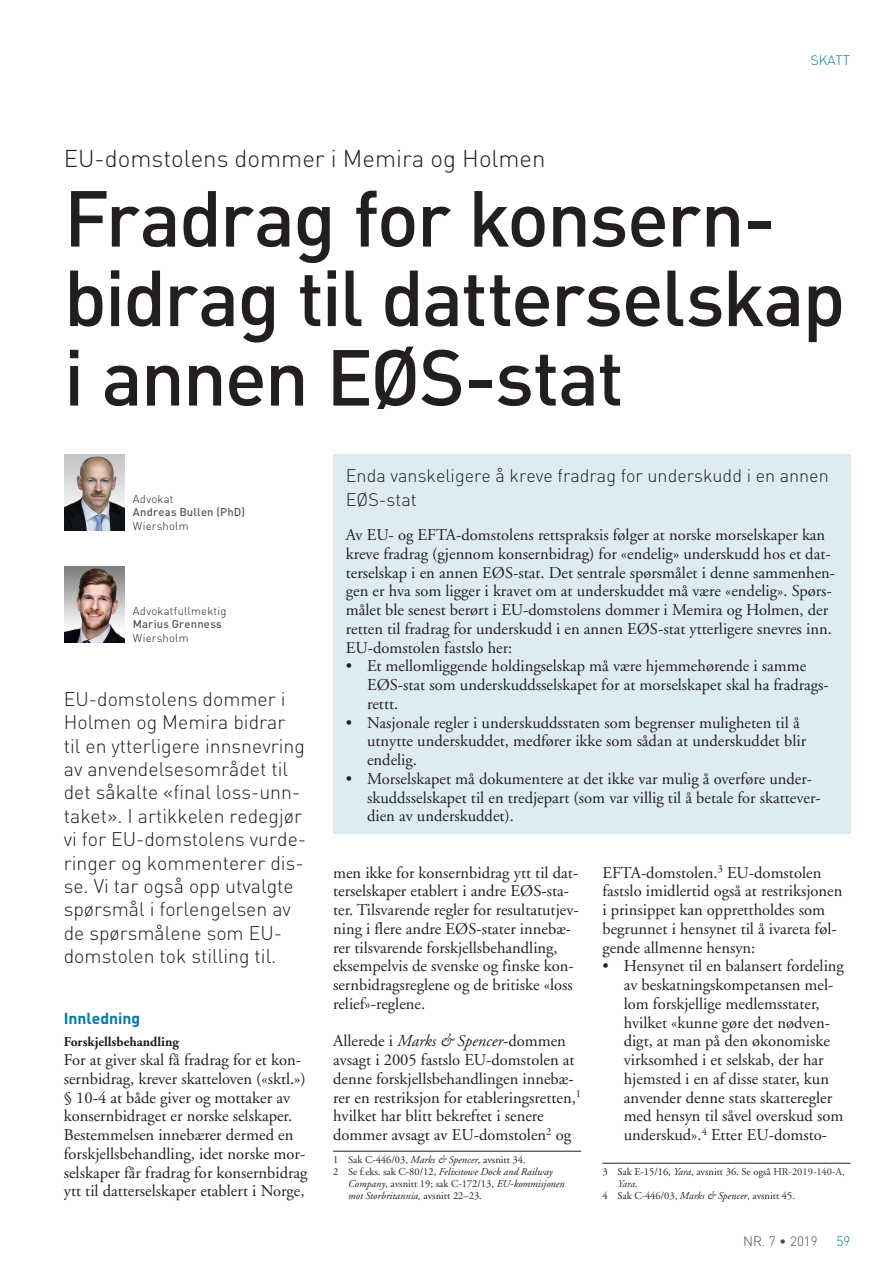
<style>
.page{position:relative;width:893px;height:1263px;background:#fff}
.page>*{position:absolute;margin:0;border:0;box-sizing:border-box;transform-origin:0 0}
.t1{font:500 78px/79.5px "DIN";letter-spacing:-.025em;color:#231f20}
.t2{font:300 24px "DIN";color:#231f20}
.t3{font:300 19.5px/23.4px "DIN";color:#231f20}
.t4{font:300 18px/24px "DIN";color:#231f20}
.t5{font:16.5px/18.8px "Adobe Garamond";color:#231f20}
.t6{font:700 15.75px "DIN";color:#0079a3}
.t7{font:700 13.5px "Adobe Garamond";color:#231f20}
.t8{font:300 13.5px "DIN";color:#4b4c4d}
.t9{font:300 13.5px "DIN";color:#0079a3}
.t10{font:300 11.25px "DIN";letter-spacing:.02em;color:#231f20}
.t11{font:500 11.25px "DIN";letter-spacing:.02em;color:#57585a}
.t12{font:10.5px "Adobe Garamond";color:#231f20}
.t13{font:italic 10.5px "Adobe Garamond";color:#231f20}
.t14{font:italic 10.5px "Adobe Garamond";color:#333}
.s1{font-style:italic}
.s2{font-style:normal}
.s3{color:#333}
</style>
<div class="page">
<hr style="left:333px;top:1151px;width:248px;height:1px;background:#231f20">
<hr style="left:602px;top:1163px;width:248px;height:1px;background:#231f20">
<div style="left:333px;top:455px;width:517px;height:379px;background:#ddecf4"></div>
<img style="left:64px;top:455px;width:61px;height:75px">
<img style="left:64px;top:567px;width:61px;height:75px">
<p class="t9" style="left:811px;top:52px;width:17px">Skatt</p>
<h2 class="t2" style="left:64px;top:144px;width:483px">EU-domstolens dommer i Memira og Holmen</h2>
<h1 class="t1" style="left:64px;top:176px;width:783px">Fradrag for konsern-- bidrag til datterselskap i annen EØS-stat</h1>
<p class="t10" style="left:133px;top:492px;width:42px">Advokat</p>
<p class="t11" style="left:133px;top:505px;width:114px">Andreas Bullen (PhD)</p>
<p class="t10" style="left:133px;top:519px;width:57px">Wiersholm</p>
<p class="t10" style="left:133px;top:604px;width:95px">Advokatfullmektig</p>
<p class="t11" style="left:133px;top:617px;width:91px">Marius Grenness</p>
<p class="t10" style="left:133px;top:631px;width:57px">Wiersholm</p>
<p class="t3" style="left:64px;top:687px;width:243px">EU-domstolens dommer i<br>Holmen og Memira bidrar til en ytterligere innsnevring av anvendelsesområdet til det såkalte «final loss-unn&shy;taket». I artikkelen redegjør vi for EU-domstolens vurde&shy;ringer og kommenterer dis&shy;se. Vi tar også opp utvalgte spørsmål i forlengelsen av de spørsmålene som EU&shy;domstolen tok stilling til.</p>
<p class="t6" style="left:64px;top:1008px;width:78px">Innledning</p>
<p class="t7" style="left:64px;top:1035px;width:117px">Forskjellsbehandling</p>
<p class="t5" style="left:64px;top:1051px;width:245px">For at giver skal få fradrag for et kon&shy;sernbidrag, krever skatteloven («sktl.») § 10-4 at både giver og mottaker av konsernbidraget er norske selskaper.<br>Bestemmelsen innebærer dermed en forskjellsbehandling, idet norske mor&shy;selskaper får fradrag for konsernbidrag ytt til datterselskaper etablert i Norge,</p>
<p class="t4" style="left:346px;top:463px;width:484px">Enda vanskeligere å kreve fradrag for underskudd i en annen<br>EØS-stat</p>
<p class="t5" style="left:346px;top:526px;width:491px">Av EU- og EFTA-domstolens rettspraksis følger at norske morselskaper kan kreve fradrag (gjennom konsernbidrag) for «endelig» underskudd hos et dat&shy;terselskap i en annen EØS-stat. Det sentrale spørsmålet i denne sammenhen&shy;gen er hva som ligger i kravet om at underskuddet må være «endelig». Spørs&shy;målet ble senest berørt i EU-domstolens dommer i Memira og Holmen, der retten til fradrag for underskudd i en annen EØS-stat ytterligere snevres inn.<br>EU-domstolen fastslo her:</p>
<p class="t5" style="left:367px;top:657px;width:463px;text-indent:-21px">• Et mellomliggende holdingselskap må være hjemmehørende i samme<br>EØS-stat som underskuddsselskapet for at morselskapet skal ha fradrags&shy;rettt.</p>
<p class="t5" style="left:367px;top:713px;width:441px;text-indent:-21px">• Nasjonale regler i underskuddsstaten som begrenser muligheten til å utnytte underskuddet, medfører ikke som sådan at underskuddet blir endelig.</p>
<p class="t5" style="left:367px;top:770px;width:455px;text-indent:-21px">• Morselskapet må dokumentere at det ikke var mulig å overføre under&shy;skuddsselskapet til en tredjepart (som var villig til å betale for skattever&shy;dien av underskuddet).</p>
<p class="t5" style="left:333px;top:863px;width:247px">men ikke for konsernbidrag ytt til dat&shy;terselskaper etablert i andre EØS-sta&shy;ter. Tilsvarende regler for resultatutjev&shy;ning i flere andre EØS-stater innebæ&shy;rer tilsvarende forskjellsbehandling, eksempelvis de svenske og finske kon&shy;sernbidragsreglene og de britiske «loss relief»-reglene.</p>
<p class="t5" style="left:333px;top:1032px;width:250px">Allerede i <span class="s1">Marks &amp; Spencer</span>-dommen avsagt i 2005 fastslo EU-domstolen at denne forskjellsbehandlingen innebæ&shy;rer en restriksjon for etableringsretten,<sup>1 </sup>hvilket har blitt bekreftet i senere dommer avsagt av EU-domstolen<sup>2</sup> og</p>
<p class="t12" style="left:333px;top:1154px;width:194px">1 Sak C-446/03, <span class="s1">Marks &amp; Spencer</span>, avsnitt 34.</p>
<p class="t13" style="left:333px;top:1166px;width:221px"><span class="s2">2 Se f.eks. sak C-80/12,</span> Felixstowe Dock and Railway</p>
<p class="t12" style="left:348px;top:1178px;width:218px"><span class="s1">Company</span>, avsnitt 19; sak C-172/13, <span class="s1">EU-kommisjonen</span></p>
<p class="t13" style="left:348px;top:1190px;width:135px">mot Storbritannia, <span class="s2">avsnitt 22–23.</span></p>
<p class="t5" style="left:602px;top:863px;width:241px">EFTA-domstolen.<sup>3</sup> EU-domstolen fastslo imidlertid også at restriksjonen i prinsippet kan opprettholdes som begrunnet i hensynet til å ivareta føl&shy;gende allmenne hensyn:</p>
<p class="t5" style="left:624px;top:957px;width:222px;text-indent:-21px">• Hensynet til en balansert fordeling av beskatningskompetansen mel&shy;lom forskjellige medlemsstater, hvilket «kunne gøre det nødven&shy;digt, at man på den økonomiske virksomhed i et selskab, der har hjemsted i en af disse stater, kun anvender denne stats skatteregler med hensyn til såvel overskud som underskud».<sup>4</sup> Etter EU-domsto-</p>
<p class="t12" style="left:602px;top:1166px;width:244px">3 Sak E-15/16, <span class="s1">Yara</span>, avsnitt 36. Se også <span class="s3">HR-2019-140-A,</span></p>
<p class="t14" style="left:617px;top:1178px;width:22px">Yara<span class="s2">.</span></p>
<p class="t12" style="left:602px;top:1190px;width:194px">4 Sak C-446/03, <span class="s1">Marks &amp; Spencer</span>, avsnitt 45.</p>
<p class="t8" style="left:743px;top:1232px;width:76px">NR. 7 • 2019</p>
<p class="t9" style="left:836px;top:1232px;width:16px">59</p>
</div>
